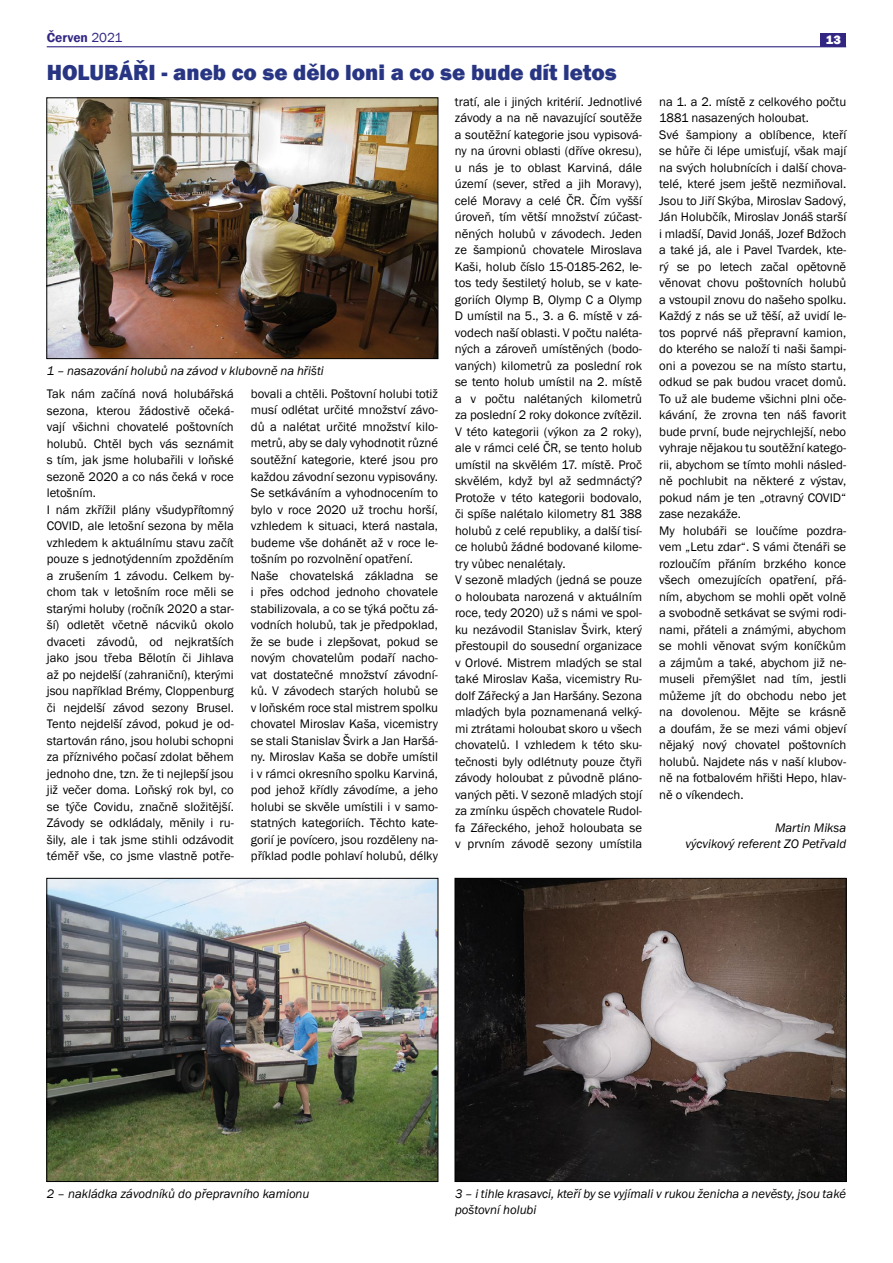
<style>
.page{position:relative;width:893px;height:1263px;background:#fff}
.page>*{position:absolute;margin:0;border:0;box-sizing:border-box;transform-origin:0 0}
.t1{font:800 22.5px "Franklin Gothic";color:#283583}
.t2{font:600 13.5px "Franklin Gothic";color:#312783}
.t3{font:12.75px/16.5px "Franklin Gothic";color:#000}
.t4{font:italic 12.75px/16.5px "Franklin Gothic";color:#000;text-align:right}
.t5{font:800 12.75px "Franklin Gothic";color:#fff}
.s1{font-weight:400}
</style>
<div class="page">
<hr style="left:47px;top:46px;width:799px;height:1px;background:#312783">
<div style="left:821px;top:33px;width:25px;height:14px;background:#312783"></div>
<img style="left:49px;top:100px;width:387px;height:257px">
<div style="left:47px;top:98px;width:391px;height:261px;border:1px solid #000"></div>
<img style="left:49px;top:880px;width:387px;height:300px">
<div style="left:47px;top:878px;width:391px;height:304px;border:1px solid #000"></div>
<img style="left:457px;top:880px;width:387px;height:300px">
<div style="left:455px;top:878px;width:391px;height:304px;border:1px solid #000"></div>
<p class="t2" style="left:47px;top:29px;width:77px">Červen <span class="s1">2021</span></p>
<p class="t5" style="left:826px;top:32px;width:17px">13</p>
<h1 class="t1" style="left:47px;top:57px;width:571px">HOLUBÁŘI - aneb co se dělo loni a co se bude dít letos</h1>
<p class="t4" style="left:47px;top:362px;width:279px">1 – nasazování holubů na závod v klubovně na hřišti</p>
<p class="t3" style="left:47px;top:386px;width:189px">Tak nám začíná nová holubářská sezona, kterou žádostivě očeká&shy;vají všichni chovatelé poštovních holubů. Chtěl bych vás seznámit s tím, jak jsme holubařili v loňské sezoně 2020 a co nás čeká v roce letošním.<br>I nám zkřížil plány všudypřítomný<br>COVID, ale letošní sezona by měla vzhledem k aktuálnímu stavu začít pouze s jednotýdenním zpožděním a zrušením 1 závodu. Celkem by&shy;chom tak v letošním roce měli se starými holuby (ročník 2020 a star&shy;ší) odletět včetně nácviků okolo dvaceti závodů, od nejkratších jako jsou třeba Bělotín či Jihlava až po nejdelší (zahraniční), kterými jsou například Brémy, Cloppenburg či nejdelší závod sezony Brusel.<br>Tento nejdelší závod, pokud je od&shy;startován ráno, jsou holubi schopni za příznivého počasí zdolat během jednoho dne, tzn. že ti nejlepší jsou již večer doma. Loňský rok byl, co se týče Covidu, značně složitější.<br>Závody se odkládaly, měnily i ru&shy;šily, ale i tak jsme stihli odzávodit téměř vše, co jsme vlastně potře-</p>
<p class="t3" style="left:251px;top:386px;width:189px">bovali a chtěli. Poštovní holubi totiž musí odlétat určité množství závo&shy;dů a nalétat určité množství kilo&shy;metrů, aby se daly vyhodnotit různé soutěžní kategorie, které jsou pro každou závodní sezonu vypisovány.<br>Se setkáváním a vyhodnocením to bylo v roce 2020 už trochu horší, vzhledem k situaci, která nastala, budeme vše dohánět až v roce le&shy;tošním po rozvolnění opatření.<br>Naše chovatelská základna se i přes odchod jednoho chovatele stabilizovala, a co se týká počtu zá&shy;vodních holubů, tak je předpoklad, že se bude i zlepšovat, pokud se novým chovatelům podaří nacho&shy;vat dostatečné množství závodní&shy;ků. V závodech starých holubů se v loňském roce stal mistrem spolku chovatel Miroslav Kaša, vicemistry se stali Stanislav Švirk a Jan Haršá&shy;ny. Miroslav Kaša se dobře umístil i v rámci okresního spolku Karviná, pod jehož křídly závodíme, a jeho holubi se skvěle umístili i v samo&shy;statných kategoriích. Těchto kate&shy;gorií je povícero, jsou rozděleny na&shy;příklad podle pohlaví holubů, délky</p>
<p class="t3" style="left:455px;top:93px;width:189px">tratí, ale i jiných kritérií. Jednotlivé závody a na ně navazující soutěže a soutěžní kategorie jsou vypisová&shy;ny na úrovni oblasti (dříve okresu), u nás je to oblast Karviná, dále území (sever, střed a jih Moravy), celé Moravy a celé ČR. Čím vyšší úroveň, tím větší množství zúčast&shy;něných holubů v závodech. Jeden ze šampionů chovatele Miroslava Kaši, holub číslo 15-0185-262, le&shy;tos tedy šestiletý holub, se v kate&shy;goriích Olymp B, Olymp C a Olymp D umístil na 5., 3. a 6. místě v zá&shy;vodech naší oblasti. V počtu naléta&shy;ných a zároveň umístěných (bodo&shy;vaných) kilometrů za poslední rok se tento holub umístil na 2. místě a v počtu nalétaných kilometrů za poslední 2 roky dokonce zvítězil.<br>V této kategorii (výkon za 2 roky), ale v rámci celé ČR, se tento holub umístil na skvělém 17. místě. Proč skvělém, když byl až sedmnáctý?<br>Protože v této kategorii bodovalo, či spíše nalétalo kilometry 81 388 holubů z celé republiky, a další tisí&shy;ce holubů žádné bodované kilome&shy;try vůbec nenalétaly.<br>V sezoně mladých (jedná se pouze o holoubata narozená v aktuálním roce, tedy 2020) už s námi ve spol&shy;ku nezávodil Stanislav Švirk, který přestoupil do sousední organizace v Orlové. Mistrem mladých se stal také Miroslav Kaša, vicemistry Ru&shy;dolf Zářecký a Jan Haršány. Sezona mladých byla poznamenaná velký&shy;mi ztrátami holoubat skoro u všech chovatelů. I vzhledem k této sku&shy;tečnosti byly odlétnuty pouze čtyři závody holoubat z původně pláno&shy;vaných pěti. V sezoně mladých stojí za zmínku úspěch chovatele Rudol&shy;fa Zářeckého, jehož holoubata se v prvním závodě sezony umístila</p>
<p class="t3" style="left:659px;top:93px;width:189px">na 1. a 2. místě z celkového počtu<br>1881 nasazených holoubat.<br>Své šampiony a oblíbence, kteří se hůře či lépe umisťují, však mají na svých holubnících i další chova&shy;telé, které jsem ještě nezmiňoval.<br>Jsou to Jiří Skýba, Miroslav Sadový,<br>Ján Holubčík, Miroslav Jonáš starší i mladší, David Jonáš, Jozef Bdžoch a také já, ale i Pavel Tvardek, kte&shy;rý se po letech začal opětovně věnovat chovu poštovních holubů a vstoupil znovu do našeho spolku.<br>Každý z nás se už těší, až uvidí le&shy;tos poprvé náš přepravní kamion, do kterého se naloží ti naši šampi&shy;oni a povezou se na místo startu, odkud se pak budou vracet domů.<br>To už ale budeme všichni plni oče&shy;kávání, že zrovna ten náš favorit bude první, bude nejrychlejší, nebo vyhraje nějakou tu soutěžní katego&shy;rii, abychom se tímto mohli násled&shy;ně pochlubit na některé z výstav, pokud nám je ten „otravný COVID“ zase nezakáže.<br>My holubáři se loučíme pozdra&shy;vem „Letu zdar“. S vámi čtenáři se rozloučím přáním brzkého konce všech omezujících opatření, přá&shy;ním, abychom se mohli opět volně a svobodně setkávat se svými rodi&shy;nami, přáteli a známými, abychom se mohli věnovat svým koníčkům a zájmům a také, abychom již ne&shy;museli přemýšlet nad tím, jestli můžeme jít do obchodu nebo jet na dovolenou. Mějte se krásně a doufám, že se mezi vámi objeví nějaký nový chovatel poštovních holubů. Najdete nás v naší klubov&shy;ně na fotbalovém hřišti Hepo, hlav&shy;ně o víkendech.</p>
<p class="t4" style="left:685px;top:819px;width:162px">Martin Miksa<br>výcvikový referent ZO Petřvald</p>
<p class="t4" style="left:47px;top:1185px;width:264px">2 – nakládka závodníků do přepravního kamionu</p>
<p class="t4" style="left:455px;top:1185px;width:393px;text-align:left">3 – i tihle krasavci, kteří by se vyjímali v rukou ženicha a nevěsty, jsou také poštovní holubi</p>
</div>
